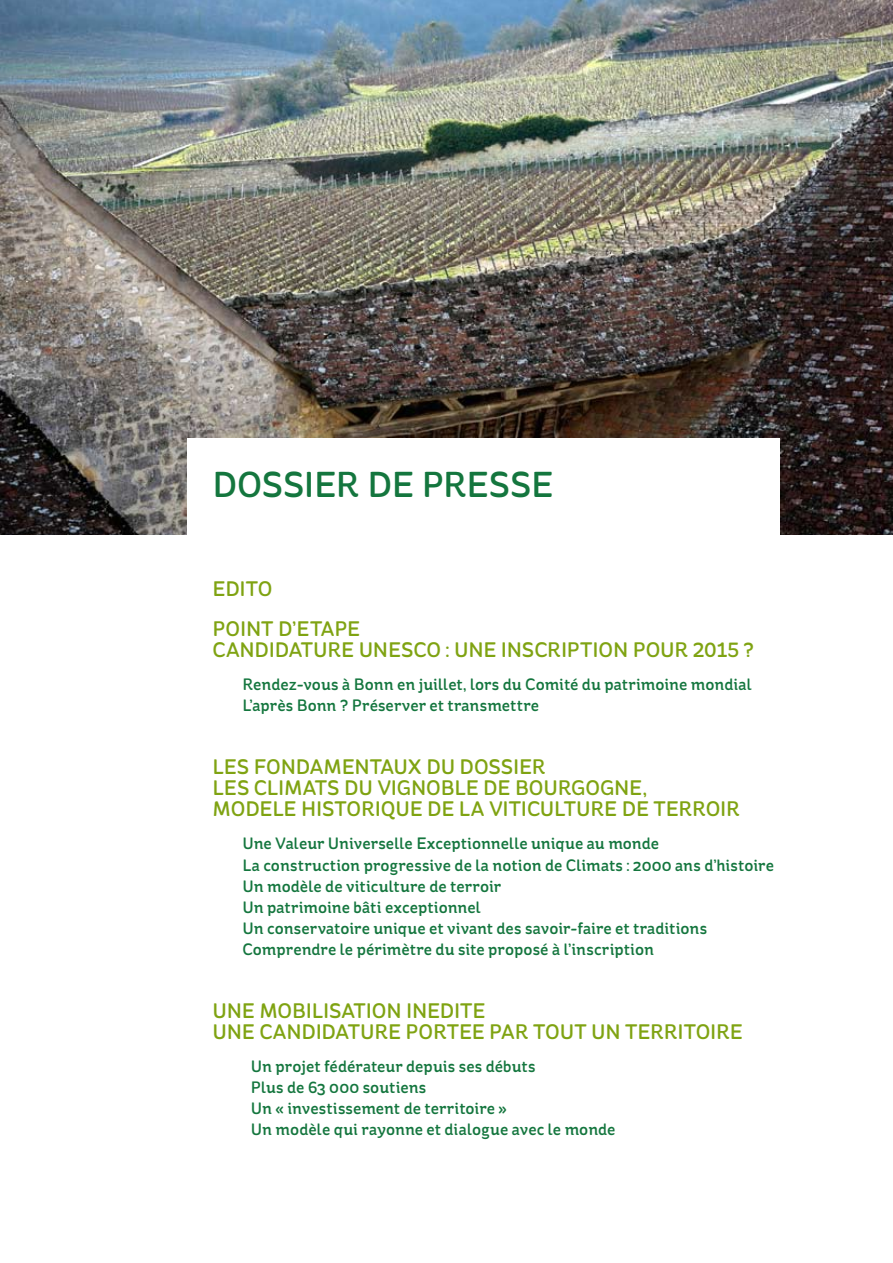
<style>
.page{position:relative;width:893px;height:1263px;background:#fff}
.page>*{position:absolute;margin:0;border:0;box-sizing:border-box;transform-origin:0 0}
.t1{font:500 36px "St Ryde";letter-spacing:-.015em;color:#14763e}
.t2{font:500 21px/21px "St Ryde";letter-spacing:-.005em;color:#7fa312}
.t3{font:500 16.5px/21px "St Ryde";color:#14763e}
</style>
<div class="page">
<img style="left:0;top:0;width:893px;height:534px">
<div style="left:187px;top:438px;width:593px;height:236px;background:#fff"></div>
<h1 class="t1" style="left:213px;top:463px;width:342px">DOSSI ER DE PRESSE</h1>
<p class="t2" style="left:213px;top:569px;width:149px;line-height:40.5px">EDITO<br>POI NT D’ETAPE</p>
<p class="t2" style="left:213px;top:640px;width:55px">CANDIDAT</p>
<p class="t2" style="left:313px;top:640px;width:442px">URE UNESCO : UNE I NSCRI PTION POUR 2015 ?</p>
<p class="t3" style="left:242px;top:675px;width:511px">Rendez-vous à Bonn en juillet, lors du Comité du patrimoine mondial<br>L’après Bonn ? Préserver et transmettre</p>
<p class="t2" style="left:213px;top:757px;width:99px">LES FONDAM</p>
<p class="t2" style="left:342px;top:757px;width:203px">ENTAUX DU DOSSI ER</p>
<p class="t2" style="left:213px;top:778px;width:79px">LES CLIMAT</p>
<p class="t2" style="left:213px;top:778px;width:518px;text-indent:115px">S DU VIGNOBLE DE BOURGOGNE,<br>MODELE HISTORIQUE DE LA VITICULTURE DE TERROIR</p>
<p class="t3" style="left:242px;top:834px;width:533px">Une Valeur Universelle Exceptionnelle unique au monde<br>La construction progressive de la notion de Climats : 2000 ans d’histoire Un modèle de viticulture de terroir<br>Un patrimoine bâti exceptionnel<br>Un conservatoire unique et vivant des savoir-faire et traditions Comprendre le périmètre du site proposé à l’inscription</p>
<p class="t2" style="left:213px;top:1000px;width:274px">UNE MOBI LISATION I NEDITE<br>UNE CANDIDAT</p>
<p class="t2" style="left:360px;top:1021px;width:302px">URE PORTEE PAR TOUT UN TERRIT</p>
<p class="t2" style="left:696px;top:1021px;width:49px">OIRE</p>
<p class="t3" style="left:251px;top:1056px;width:366px">Un projet fédérateur depuis ses débuts<br>Plus de 63 000 soutiens<br>Un « investissement de territoire »<br>Un modèle qui rayonne et dialogue avec le monde</p>
</div>
